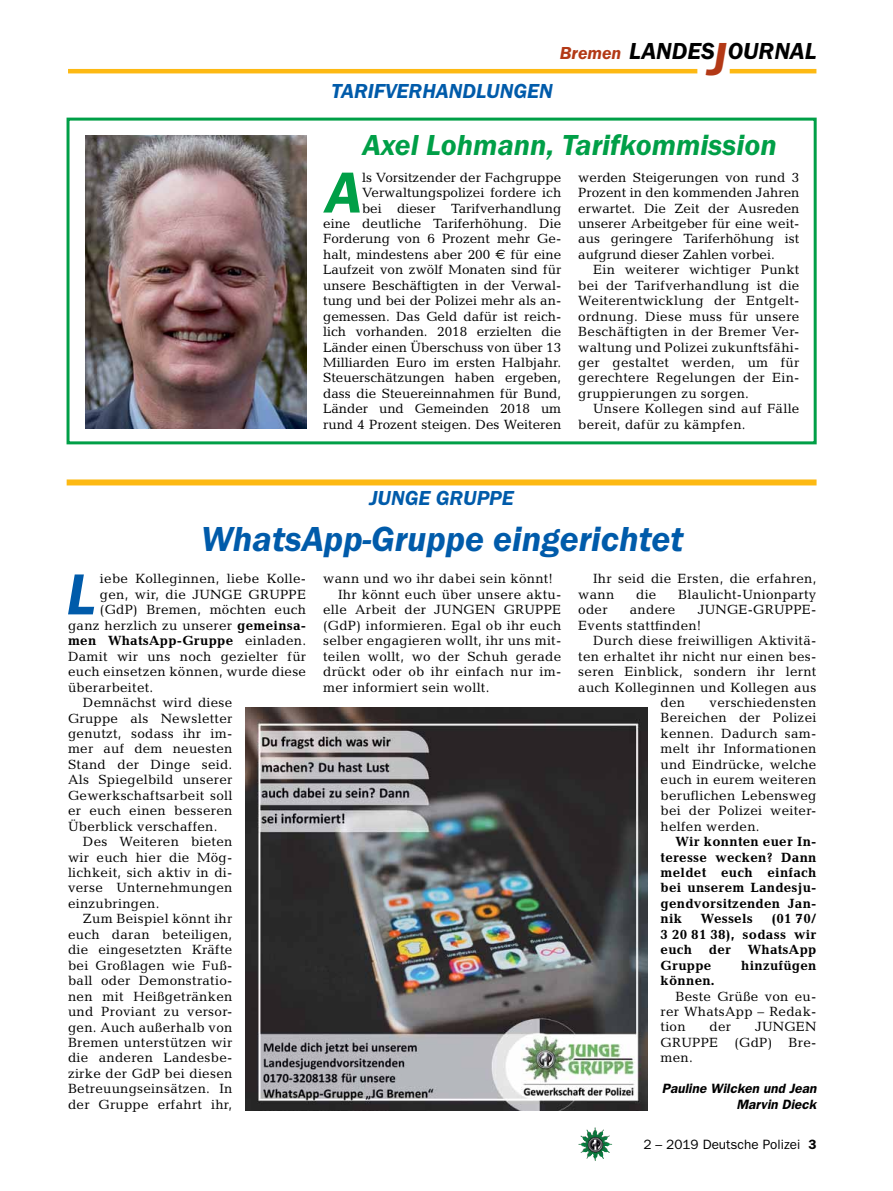
<style>
.page{position:relative;width:893px;height:1191px;background:#fff}
.page>*{position:absolute;margin:0;border:0;box-sizing:border-box;transform-origin:0 0}
.t1{font:italic 600 59.85px "Franklin Gothic Itc T";color:#009f47}
.t2{font:italic 600 59.85px "Franklin Gothic Itc T";color:#005baa}
.t3{font:italic 600 36px "Franklin Gothic Itc T";color:#005baa}
.t4{font:italic 600 30px "Franklin Gothic Itc T";color:#009f47}
.t5{font:italic 600 24px "Franklin Gothic Itc T";color:#000}
.t6{font:italic 600 21px "Franklin Gothic Itc T";color:#005baa}
.t7{font:italic 600 18px "Franklin Gothic Itc T";color:#b33916}
.t8{font:13.5px/15.5px "Candida";letter-spacing:.02em;color:#000;text-align:justify}
.t9{font:13.5px/15.5px "Candida";color:#000;text-align:right}
.t10{font:700 13.5px/15.5px "Candida";letter-spacing:.02em;color:#000;text-align:justify}
.t11{font:italic 600 13.5px/15.5px "Franklin Gothic";color:#000;text-align:right}
.t12{font:13.5px "Franklin Gothic";color:#000}
.s1{font-size:48px;color:#b33916}
.s2{font-family:"Euro Sans"}
.s3{font-weight:700}
.s4{font-weight:400}
.s5{font-weight:600}
</style>
<div class="page">
<img style="left:578px;top:1127px;width:17px;height:25px">
<hr style="left:730px;top:69px;width:86px;height:4px;background:#fdb913">
<hr style="left:68px;top:69px;width:629px;height:4px;background:#fdb913">
<div style="left:67px;top:118px;width:750px;height:326px;border:3px solid #009f47"></div>
<img style="left:85px;top:135px;width:221px;height:294px">
<div style="left:67px;top:479px;width:749px;height:6px;background:#fdb913"></div>
<img style="left:245px;top:707px;width:403px;height:403px">
<h3 class="t7" style="left:560px;top:42px;width:63px">Bremen</h3>
<h3 class="t6" style="left:332px;top:79px;width:119px">Tar ifver handlun</h3>
<h3 class="t6" style="left:513px;top:79px;width:28px">gen</h3>
<h3 class="t5" style="left:629px;top:37px;width:189px">LANDES<span class="s1">J</span>OURNAL</h3>
<h3 class="t4" style="left:363px;top:128px;width:416px">Axel Lohmann, Tarifkommission</h3>
<p class="t8" style="left:578px;top:169px;width:223px">werden Steigerungen von rund 3<br>Prozent in den kommenden Jahren erwartet. Die Zeit der Ausreden unserer Arbeitgeber für eine weit&shy;aus geringere Tariferhöhung ist aufgrund dieser Zahlen vorbei.</p>
<p class="t8" style="left:578px;top:262px;width:223px;text-indent:15px">Ein weiterer wichtiger Punkt bei der Tarifverhandlung ist die Weiterentwicklung der Entgelt&shy;ordnung. Diese muss für unsere Beschäftigten in der Bremer Ver&shy;waltung und Polizei zukunftsfähi&shy;ger gestaltet werden, um für gerechtere Regelungen der Ein&shy;gruppierungen zu sorgen.</p>
<p class="t8" style="left:578px;top:401px;width:223px;text-indent:15px">Unsere Kollegen sind auf Fälle bereit, dafür zu kämpfen.</p>
<p class="t9" style="left:323px;top:169px;width:240px">ls Vorsitzender der Fachgruppe Verwaltungspolizei fordere ich<br>bei dieser Tarifverhandlung<br>eine deutliche Tariferhöhung. Die Forderung von 6 Prozent mehr Ge&shy;halt, mindestens aber 200 <span class="s2">€</span> für eine Laufzeit von zwölf Monaten sind für unsere Beschäftigten in der Verwal&shy;tung und bei der Polizei mehr als an&shy;gemessen. Das Geld dafür ist reich&shy;lich vorhanden. 2018 erzielten die Länder einen Überschuss von über 13<br>Milliarden Euro im ersten Halbjahr.<br>Steuerschätzungen haben ergeben, dass die Steuereinnahmen für Bund, Länder und Gemeinden 2018 um rund 4 Prozent steigen. Des Weiteren</p>
<h1 class="t1" style="left:325px;top:158px;width:38px">A</h1>
<h3 class="t6" style="left:369px;top:486px;width:81px">Junge Gruppe</h3>
<h2 class="t3" style="left:201px;top:518px;width:484px">WhatsApp-Gruppe eingerichtet</h2>
<p class="t8" style="left:323px;top:571px;width:231px">wann und wo ihr dabei sein könnt!</p>
<p class="t8" style="left:338px;top:586px;width:225px">Ihr könnt euch über unsere aktu-</p>
<p class="t8" style="left:323px;top:602px;width:240px">elle Arbeit der JUNGEN GRUPPE</p>
<p class="t8" style="left:323px;top:617px;width:240px">(GdP) informieren. Egal ob ihr euch</p>
<p class="t8" style="left:323px;top:633px;width:240px">selber engagieren wollt, ihr uns mit-</p>
<p class="t8" style="left:323px;top:648px;width:240px">teilen wollt, wo der Schuh gerade</p>
<p class="t8" style="left:323px;top:664px;width:240px">drückt oder ob ihr einfach nur im-</p>
<p class="t8" style="left:323px;top:679px;width:168px">mer informiert sein wollt.</p>
<p class="t8" style="left:578px;top:571px;width:240px;text-indent:15px">Ihr seid die Ersten, die erfahren, wann</p>
<h1 class="t2" style="left:67px;top:559px;width:31px">L</h1>
<p class="t8" style="left:100px;top:571px;width:208px">iebe Kolleginnen, liebe Kolle-</p>
<p class="t8" style="left:636px;top:586px;width:22px">die</p>
<p class="t8" style="left:678px;top:586px;width:140px">Blaulicht-Unionparty</p>
<p class="t8" style="left:100px;top:586px;width:208px">gen, wir, die JUNGE GRUPPE</p>
<p class="t8" style="left:100px;top:602px;width:208px">(GdP) Bremen, möchten euch</p>
<p class="t8" style="left:68px;top:617px;width:240px">ganz herzlich zu unserer <span class="s3">gemeinsa-</span></p>
<p class="t10" style="left:68px;top:633px;width:240px">men WhatsApp-Gruppe <span class="s4">einladen.</span></p>
<p class="t8" style="left:68px;top:648px;width:240px">Damit wir uns noch gezielter für</p>
<p class="t8" style="left:68px;top:664px;width:240px">euch einsetzen können, wurde diese</p>
<p class="t8" style="left:68px;top:679px;width:87px">überarbeitet.</p>
<p class="t8" style="left:83px;top:695px;width:151px">Demnächst wird diese</p>
<p class="t8" style="left:68px;top:710px;width:166px">Gruppe als Newsletter</p>
<p class="t8" style="left:68px;top:725px;width:166px">genutzt, sodass ihr im-</p>
<p class="t8" style="left:68px;top:741px;width:166px">mer auf dem neuesten</p>
<p class="t8" style="left:68px;top:756px;width:166px">Stand der Dinge seid.</p>
<p class="t8" style="left:68px;top:772px;width:166px">Als Spiegelbild unserer</p>
<p class="t8" style="left:68px;top:787px;width:166px">Gewerkschaftsarbeit soll</p>
<p class="t8" style="left:68px;top:803px;width:166px">er euch einen besseren</p>
<p class="t8" style="left:68px;top:818px;width:151px">Überblick verschaffen.</p>
<p class="t8" style="left:83px;top:834px;width:151px">Des Weiteren bieten</p>
<p class="t8" style="left:68px;top:849px;width:166px">wir euch hier die Mög-</p>
<p class="t8" style="left:68px;top:864px;width:166px">lichkeit, sich aktiv in di-</p>
<p class="t8" style="left:68px;top:880px;width:166px">verse Unternehmungen</p>
<p class="t8" style="left:68px;top:895px;width:93px">einzubringen.</p>
<p class="t8" style="left:83px;top:911px;width:151px">Zum Beispiel könnt ihr</p>
<p class="t8" style="left:68px;top:926px;width:166px">euch daran beteiligen,</p>
<p class="t8" style="left:68px;top:942px;width:166px">die eingesetzten Kräfte</p>
<p class="t8" style="left:68px;top:957px;width:166px">bei Großlagen wie Fuß-</p>
<p class="t8" style="left:68px;top:973px;width:166px">ball oder Demonstratio-</p>
<p class="t8" style="left:68px;top:988px;width:166px">nen mit Heißgetränken</p>
<p class="t8" style="left:68px;top:1003px;width:166px">und Proviant zu versor-</p>
<p class="t8" style="left:68px;top:1019px;width:166px">gen. Auch außerhalb von</p>
<p class="t8" style="left:68px;top:1034px;width:166px">Bremen unterstützen wir</p>
<p class="t8" style="left:68px;top:1050px;width:166px">die anderen Landesbe-</p>
<p class="t8" style="left:68px;top:1065px;width:166px">zirke der GdP bei diesen</p>
<p class="t8" style="left:68px;top:1081px;width:166px">Betreuungseinsätzen. In</p>
<p class="t8" style="left:68px;top:1096px;width:166px">der Gruppe erfahrt ihr,</p>
<p class="t8" style="left:578px;top:602px;width:240px;text-indent:119px">JUNGE-GRUPPE-<br>Events stattfinden!</p>
<p class="t8" style="left:593px;top:633px;width:225px">Durch diese freiwilligen Aktivitä-</p>
<p class="t8" style="left:578px;top:648px;width:240px">ten erhaltet ihr nicht nur einen bes-</p>
<p class="t8" style="left:578px;top:664px;width:240px">seren Einblick, sondern ihr lernt</p>
<p class="t8" style="left:578px;top:679px;width:240px">auch Kolleginnen und Kollegen aus</p>
<p class="t8" style="left:661px;top:695px;width:26px">den</p>
<p class="t8" style="left:578px;top:602px;width:31px">oder</p>
<p class="t8" style="left:630px;top:602px;width:47px">andere</p>
<p class="t8" style="left:661px;top:695px;width:157px;text-indent:49px">verschiedensten Bereichen der Polizei kennen. Dadurch sam&shy;melt ihr Informationen und Eindrücke, welche euch in eurem weiteren beruflichen Lebensweg bei der Polizei weiter&shy;helfen werden.</p>
<p class="t10" style="left:661px;top:833px;width:157px;text-indent:15px">Wir konnten euer In&shy;teresse wecken? Dann meldet euch einfach bei unserem Landesju&shy;gendvorsitzenden Jan&shy;nik</p>
<p class="t10" style="left:661px;top:911px;width:157px;text-indent:111px">(01 70/ 3 20 81 38), sodass wir euch der WhatsApp Gruppe</p>
<p class="t10" style="left:701px;top:911px;width:53px">Wessels</p>
<p class="t10" style="left:741px;top:957px;width:77px">hinzufügen</p>
<p class="t10" style="left:661px;top:972px;width:56px">können.</p>
<p class="t8" style="left:661px;top:988px;width:157px;text-indent:15px">Beste Grüße von eu&shy;rer WhatsApp – Redak&shy;tion</p>
<p class="t8" style="left:661px;top:1019px;width:157px;text-indent:94px">JUNGEN GRUPPE (GdP) Bre&shy;men.</p>
<p class="t11" style="left:662px;top:1081px;width:156px">Pauline Wilcken und Jean<br>Marvin Dieck</p>
<p class="t8" style="left:710px;top:1019px;width:23px">der</p>
<p class="t12" style="left:643px;top:1136px;width:175px">2 – 2019 Deutsche Polizei <span class="s5">3</span></p>
</div>
